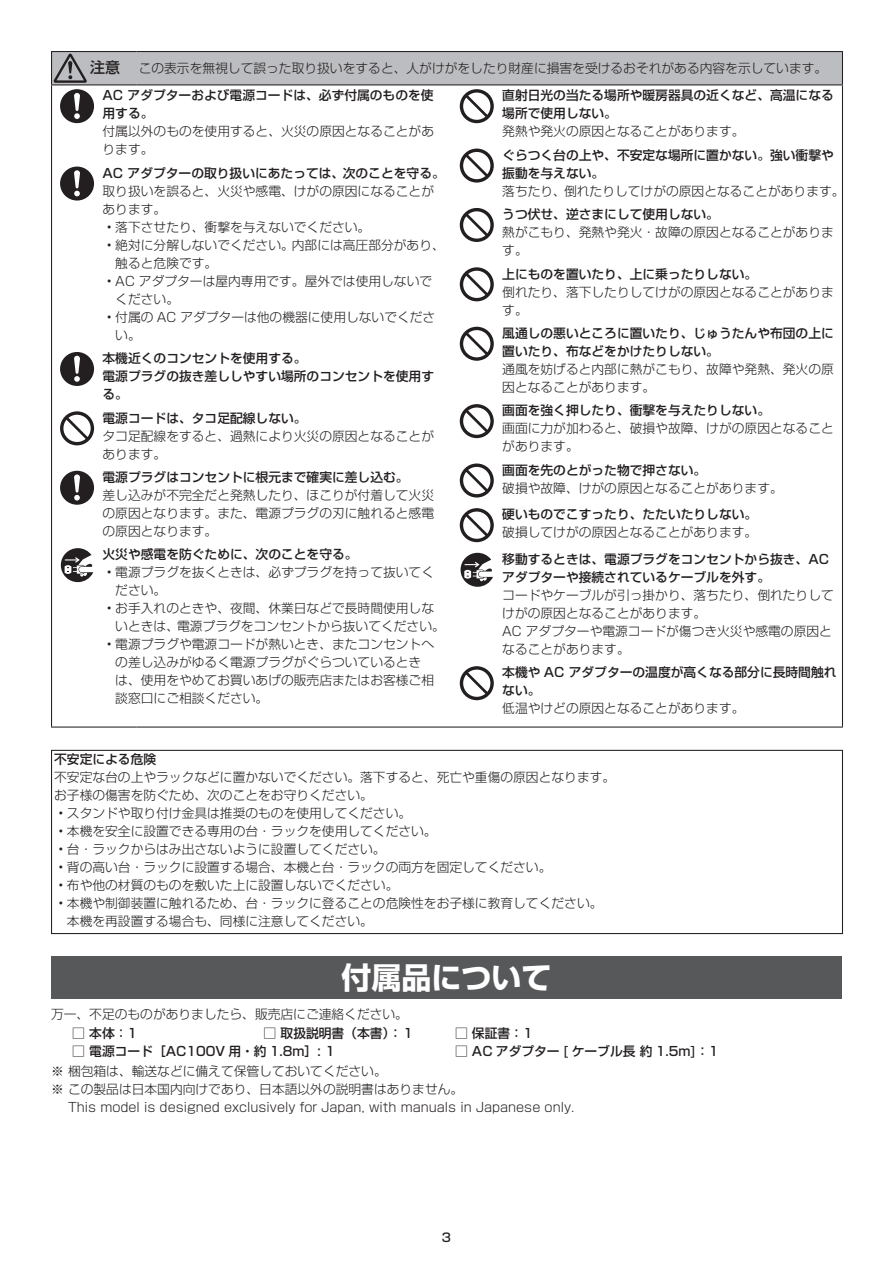
<style>
.page{position:relative;width:893px;height:1263px;background:#fff}
.page>*{position:absolute;margin:0;border:0;box-sizing:border-box;transform-origin:0 0}
.t1{font:700 30px "Shin Go Pro";color:#fff}
.t2{font:300 12.75px/18px "Shin Go Pro";color:#231f20}
.t3{font:500 12.75px/18px "Shin Go Pro";color:#231f20}
.t4{font:500 12px "Shin Go Pro";color:#231f20}
.s1{font-family:"Shin Go Pro Medium 90 msp RKSJ H";font-weight:400;font-size:15px}
.s2{font-weight:500}
</style>
<div class="page">
<hr style="left:51px;top:85px;width:1px;height:641px;background:#231f20">
<hr style="left:842px;top:85px;width:1px;height:641px;background:#231f20">
<hr style="left:51px;top:726px;width:86px;height:1px;background:#231f20">
<hr style="left:137px;top:726px;width:706px;height:1px;background:#231f20">
<hr style="left:51px;top:51px;width:86px;height:1px;background:#231f20">
<hr style="left:51px;top:52px;width:1px;height:32px;background:#231f20">
<hr style="left:137px;top:51px;width:706px;height:1px;background:#231f20">
<hr style="left:842px;top:52px;width:1px;height:32px;background:#231f20">
<hr style="left:51px;top:84px;width:86px;height:1px;background:#231f20">
<hr style="left:137px;top:84px;width:706px;height:1px;background:#231f20">
<svg style="left:52px;top:52px;width:790px;height:33px;background:#b7b8bb"></svg>
<div style="left:60px;top:89px;width:34px;height:34px;background:#231f20;border-radius:50%"></div>
<svg style="left:74px;top:93px;width:6px;height:26px"></svg>
<div style="left:60px;top:167px;width:34px;height:34px;background:#231f20;border-radius:50%"></div>
<svg style="left:74px;top:170px;width:6px;height:26px"></svg>
<div style="left:60px;top:352px;width:34px;height:34px;background:#231f20;border-radius:50%"></div>
<svg style="left:74px;top:356px;width:6px;height:26px"></svg>
<svg style="left:60px;top:411px;width:34px;height:34px"></svg>
<svg style="left:63px;top:415px;width:28px;height:27px"></svg>
<div style="left:60px;top:471px;width:34px;height:34px;background:#231f20;border-radius:50%"></div>
<svg style="left:74px;top:474px;width:6px;height:26px"></svg>
<svg style="left:61px;top:548px;width:32px;height:34px"></svg>
<svg style="left:460px;top:89px;width:34px;height:34px"></svg>
<svg style="left:463px;top:93px;width:27px;height:27px"></svg>
<svg style="left:460px;top:149px;width:34px;height:34px"></svg>
<svg style="left:463px;top:152px;width:27px;height:27px"></svg>
<svg style="left:460px;top:208px;width:34px;height:34px"></svg>
<svg style="left:463px;top:211px;width:27px;height:28px"></svg>
<svg style="left:460px;top:267px;width:34px;height:34px"></svg>
<svg style="left:463px;top:271px;width:27px;height:27px"></svg>
<svg style="left:460px;top:327px;width:34px;height:34px"></svg>
<svg style="left:463px;top:330px;width:27px;height:27px"></svg>
<svg style="left:460px;top:404px;width:34px;height:34px"></svg>
<svg style="left:463px;top:407px;width:27px;height:28px"></svg>
<svg style="left:460px;top:463px;width:34px;height:34px"></svg>
<svg style="left:463px;top:467px;width:27px;height:27px"></svg>
<svg style="left:460px;top:508px;width:34px;height:34px"></svg>
<svg style="left:463px;top:511px;width:27px;height:28px"></svg>
<svg style="left:461px;top:553px;width:32px;height:34px"></svg>
<svg style="left:460px;top:666px;width:34px;height:34px"></svg>
<svg style="left:463px;top:670px;width:27px;height:27px"></svg>
<div style="left:51px;top:750px;width:792px;height:184px;border:1px solid #231f20"></div>
<div style="left:51px;top:956px;width:791px;height:43px;background:#57585a"></div>
<p class="t2" style="left:103px;top:53px;width:726px;line-height:27.3px;text-indent:-12px"><span class="s1">注意</span> この表示を無視して誤った取り扱いをすると、人がけがをしたり財産に損害を受けるおそれがある内容を示しています。<br><span class="s2">AC アダプターおよび電源コードは、必ず付属のものを使</span></p>
<p class="t3" style="left:103px;top:103px;width:52px">用する。</p>
<p class="t2" style="left:103px;top:121px;width:333px">付属以外のものを使用すると、火災の原因となることがあります。</p>
<p class="t3" style="left:103px;top:162px;width:344px">AC アダプターの取り扱いにあたっては、次のことを守る。</p>
<p class="t2" style="left:103px;top:180px;width:333px">取り扱いを誤ると、火災や感電、けがの原因になることがあります。</p>
<p class="t2" style="left:107px;top:216px;width:265px">• 落下させたり、衝撃を与えないでください。</p>
<p class="t2" style="left:115px;top:234px;width:331px;text-indent:-9px">• 絶対に分解しないでください。内部には高圧部分があり、触ると危険です。</p>
<p class="t2" style="left:115px;top:270px;width:318px;text-indent:-9px">• AC アダプターは屋内専用です。屋外では使用しないでください。</p>
<p class="t2" style="left:115px;top:306px;width:322px;text-indent:-9px">• 付属の AC アダプターは他の機器に使用しないでください。</p>
<p class="t3" style="left:103px;top:348px;width:333px">本機近くのコンセントを使用する。<br>電源プラグの抜き差ししやすい場所のコンセントを使用する。</p>
<p class="t3" style="left:103px;top:407px;width:205px">電源コードは、タコ足配線しない。</p>
<p class="t2" style="left:103px;top:425px;width:333px">タコ足配線をすると、過熱により火災の原因となることがあります。</p>
<p class="t3" style="left:103px;top:467px;width:307px">電源プラグはコンセントに根元まで確実に差し込む。</p>
<p class="t2" style="left:103px;top:485px;width:333px;text-align:justify">差し込みが不完全だと発熱したり、ほこりが付着して火災の原因となります。また、電源プラグの刃に触れると感電の原因となります。</p>
<p class="t3" style="left:103px;top:544px;width:256px">火災や感電を防ぐために、次のことを守る。</p>
<p class="t2" style="left:115px;top:562px;width:320px;text-indent:-9px">• 電源プラグを抜くときは、必ずプラグを持って抜いてください。</p>
<p class="t2" style="left:115px;top:598px;width:331px;text-indent:-9px">• お手入れのときや、夜間、休業日などで長時間使用しないときは、電源プラグをコンセントから抜いてください。</p>
<p class="t2" style="left:115px;top:634px;width:320px;text-indent:-9px">• 電源プラグや電源コードが熱いとき、またコンセントへの差し込みがゆるく電源プラグがぐらついているときは、使用をやめてお買いあげの販売店またはお客様ご相談窓口にご相談ください。</p>
<p class="t3" style="left:502px;top:85px;width:333px">直射日光の当たる場所や暖房器具の近くなど、高温になる場所で使用しない。</p>
<p class="t2" style="left:502px;top:121px;width:244px">発熱や発火の原因となることがあります。</p>
<p class="t3" style="left:502px;top:144px;width:333px">ぐらつく台の上や、不安定な場所に置かない。強い衝撃や振動を与えない。</p>
<p class="t2" style="left:502px;top:180px;width:344px">落ちたり、倒れたりしてけがの原因となることがあります。</p>
<p class="t3" style="left:502px;top:204px;width:218px">うつ伏せ、逆さまにして使用しない。</p>
<p class="t2" style="left:502px;top:222px;width:333px">熱がこもり、発熱や発火・故障の原因となることがあります。</p>
<p class="t3" style="left:502px;top:263px;width:256px">上にものを置いたり、上に乗ったりしない。</p>
<p class="t2" style="left:502px;top:281px;width:333px">倒れたり、落下したりしてけがの原因となることがあります。</p>
<p class="t3" style="left:502px;top:323px;width:333px">風通しの悪いところに置いたり、じゅうたんや布団の上に置いたり、布などをかけたりしない。</p>
<p class="t2" style="left:502px;top:359px;width:333px">通風を妨げると内部に熱がこもり、故障や発熱、発火の原因となることがあります。</p>
<p class="t3" style="left:502px;top:400px;width:269px">画面を強く押したり、衝撃を与えたりしない。</p>
<p class="t2" style="left:502px;top:418px;width:333px">画面に力が加わると、破損や故障、けがの原因となることがあります。</p>
<p class="t3" style="left:502px;top:459px;width:205px">画面を先のとがった物で押さない。</p>
<p class="t2" style="left:502px;top:477px;width:282px">破損や故障、けがの原因となることがあります。</p>
<p class="t3" style="left:502px;top:504px;width:256px">硬いものでこすったり、たたいたりしない。</p>
<p class="t2" style="left:502px;top:522px;width:256px">破損してけがの原因となることがあります。</p>
<p class="t3" style="left:502px;top:549px;width:328px">移動するときは、電源プラグをコンセントから抜き、ACアダプターや接続されているケーブルを外す。</p>
<p class="t2" style="left:502px;top:585px;width:333px">コードやケーブルが引っ掛かり、落ちたり、倒れたりしてけがの原因となることがあります。<br>AC アダプターや電源コードが傷つき火災や感電の原因となることがあります。</p>
<p class="t3" style="left:502px;top:662px;width:336px">本機や AC アダプターの温度が高くなる部分に長時間触れない。</p>
<p class="t2" style="left:502px;top:698px;width:244px">低温やけどの原因となることがあります。</p>
<p class="t3" style="left:54px;top:749px;width:103px">不安定による危険</p>
<p class="t2" style="left:54px;top:767px;width:562px">不安定な台の上やラックなどに置かないでください。落下すると、死亡や重傷の原因となります。お子様の傷害を防ぐため、次のことをお守りください。</p>
<p class="t2" style="left:58px;top:803px;width:354px">• スタンドや取り付け金具は推奨のものを使用してください。</p>
<p class="t2" style="left:58px;top:821px;width:380px">• 本機を安全に設置できる専用の台・ラックを使用してください。</p>
<p class="t2" style="left:58px;top:839px;width:329px">• 台・ラックからはみ出さないように設置してください。</p>
<p class="t2" style="left:58px;top:857px;width:495px">• 背の高い台・ラックに設置する場合、本機と台・ラックの両方を固定してください。</p>
<p class="t2" style="left:58px;top:875px;width:342px">• 布や他の材質のものを敷いた上に設置しないでください。</p>
<p class="t2" style="left:67px;top:893px;width:537px;text-indent:-9px">• 本機や制御装置に触れるため、台・ラックに登ることの危険性をお子様に教育してください。本機を再設置する場合も、同様に注意してください。</p>
<h1 class="t1" style="left:341px;top:954px;width:211px">付属品について</h1>
<p class="t2" style="left:51px;top:1003px;width:358px">万一、不足のものがありましたら、販売店にご連絡ください。</p>
<p class="t3" style="left:72px;top:1023px;width:66px">□ 本体：1</p>
<p class="t3" style="left:264px;top:1023px;width:152px">□ 取扱説明書（本書）：１</p>
<p class="t3" style="left:455px;top:1023px;width:79px">□ 保証書：1</p>
<p class="t3" style="left:72px;top:1041px;width:266px">□ 電源コード［AC100V 用・約 1.8m］: １</p>
<p class="t3" style="left:455px;top:1041px;width:265px">□ AC アダプター [ ケーブル長 約 1.5m]：1</p>
<p class="t2" style="left:51px;top:1060px;width:337px">※ 梱包箱は、輸送などに備えて保管しておいてください。</p>
<p class="t2" style="left:51px;top:1078px;width:414px">※ この製品は日本国内向けであり、日本語以外の説明書はありません。</p>
<p class="t2" style="left:68px;top:1096px;width:508px">This model is designed exclusively for Japan, with manuals in Japanese only.</p>
<p class="t4" style="left:442px;top:1227px;width:11px">3</p>
</div>
